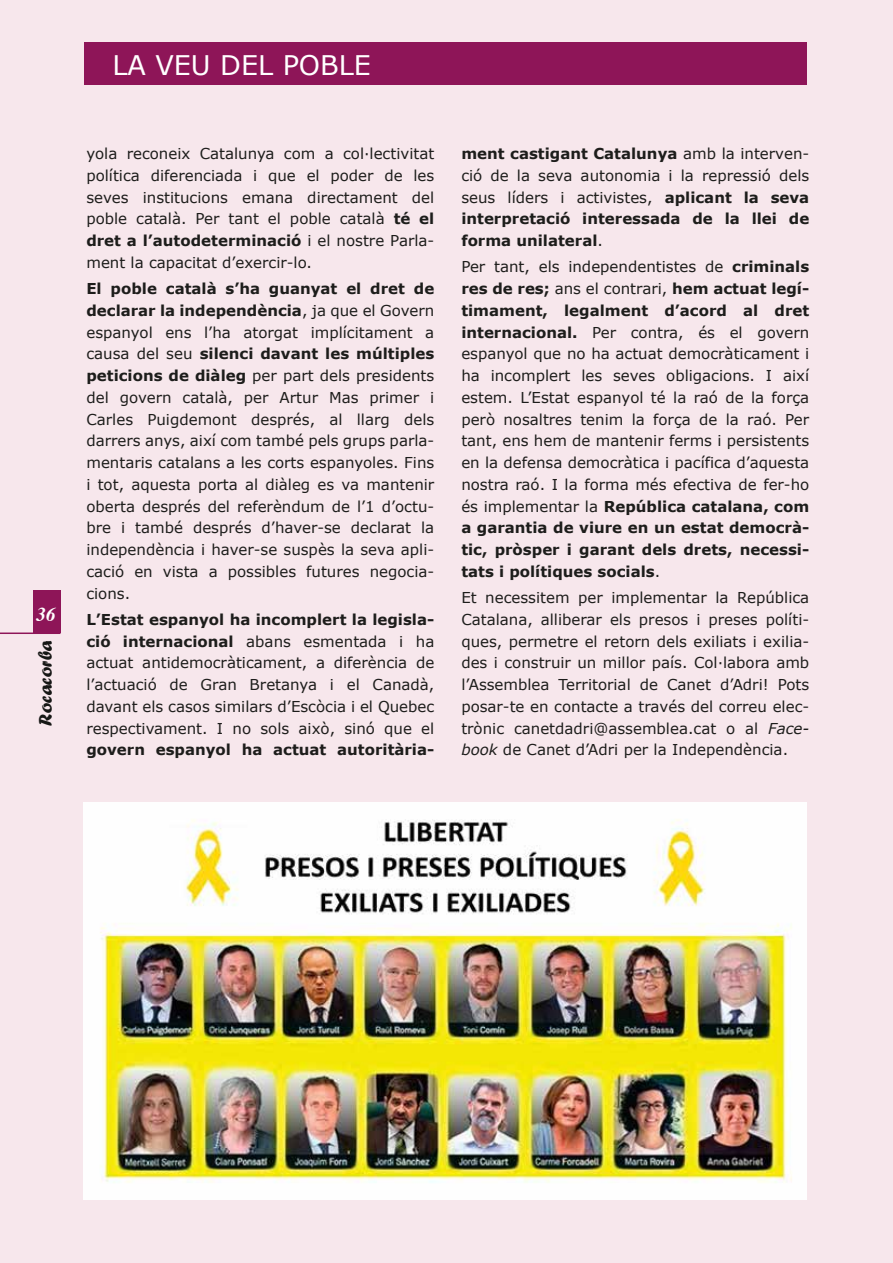
<style>
.page{position:relative;width:893px;height:1263px;background:#f7e7ec}
.page>*{position:absolute;margin:0;border:0;box-sizing:border-box;transform-origin:0 0}
.t1{font:27px "Verdana";color:#fff}
.t2{font:19.5px "Forte";color:#161715}
.t3{font:italic 700 19.5px "Times";color:#fff}
.t4{font:15px/21.8px "Verdana";color:#1d1d1b;text-align:justify}
.t5{font:700 15px/21.8px "Verdana";color:#1d1d1b;text-align:justify}
.s1{font-weight:700}
.s2{font-weight:400}
.s3{font-style:italic}
</style>
<div class="page">
<hr style="left:0;top:632px;width:60px;height:2px;background:#8e1558">
<div style="left:33px;top:591px;width:27px;height:42px;background:#8e1558"></div>
<img style="left:83px;top:803px;width:723px;height:397px">
<div style="left:84px;top:43px;width:723px;height:42px;background:#8e1558"></div>
<h2 class="t3" style="left:37px;top:596px;width:21px">36</h2>
<h2 class="t2" style="left:34px;top:725px;width:87px;rotate:-90deg">Rocacorba</h2>
<h1 class="t1" style="left:112px;top:48px;width:260px">LA VEU DEL POBLE</h1>
<p class="t4" style="left:86px;top:143px;width:349px">yola reconeix Catalunya com a col·lectivitat política diferenciada i que el poder de les seves institucions emana directament del poble català. Per tant el poble català <span class="s1">té el dret a l’autodeterminació</span> i el nostre Parla&shy;ment la capacitat d’exercir-lo.</p>
<p class="t4" style="left:86px;top:278px;width:349px"><span class="s1">El poble català s’ha guanyat el dret de declarar la independència</span>, ja que el Govern espanyol ens l’ha atorgat implícitament a causa del seu <span class="s1">silenci davant les múltiples peticions de diàleg</span> per part dels presidents del govern català, per Artur Mas primer i Carles Puigdemont després, al llarg dels darrers anys, així com també pels grups parla&shy;mentaris catalans a les corts espanyoles. Fins i tot, aquesta porta al diàleg es va mantenir oberta després del referèndum de l’1 d’octu&shy;bre i també després d’haver-se declarat la independència i haver-se suspès la seva apli&shy;cació en vista a possibles futures negocia&shy;cions.</p>
<p class="t4" style="left:86px;top:609px;width:349px"><span class="s1">L’Estat espanyol ha incomplert la legisla&shy;ció internacional</span> abans esmentada i ha actuat antidemocràticament, a diferència de l’actuació de Gran Bretanya i el Canadà, davant els casos similars d’Escòcia i el Quebec respectivament. I no sols això, sinó que el</p>
<p class="t5" style="left:86px;top:739px;width:349px">govern espanyol ha actuat autoritària-</p>
<p class="t5" style="left:461px;top:143px;width:349px">ment castigant Catalunya <span class="s2">amb la interven&shy;ció de la seva autonomia i la repressió dels seus líders i activistes,</span> aplicant la seva interpretació interessada de la llei de forma unilateral<span class="s2">.</span></p>
<p class="t4" style="left:461px;top:256px;width:349px">Per tant, els independentistes de <span class="s1">criminals res de res;</span> ans el contrari, <span class="s1">hem actuat legí&shy;timament, legalment d’acord al dret internacional.</span> Per contra, és el govern espanyol que no ha actuat democràticament i ha incomplert les seves obligacions. I així estem. L’Estat espanyol té la raó de la força però nosaltres tenim la força de la raó. Per tant, ens hem de mantenir ferms i persistents en la defensa democràtica i pacífica d’aquesta nostra raó. I la forma més efectiva de fer-ho és implementar la <span class="s1">República catalana, com a garantia de viure en un estat democrà&shy;tic, pròsper i garant dels drets, necessi&shy;tats i polítiques socials</span>.</p>
<p class="t4" style="left:461px;top:587px;width:349px">Et necessitem per implementar la República Catalana, alliberar els presos i preses políti&shy;ques, permetre el retorn dels exiliats i exilia&shy;des i construir un millor país. Col·labora amb l’Assemblea Territorial de Canet d’Adri! Pots posar-te en contacte a través del correu elec&shy;trònic canetdadri@assemblea.cat o al <span class="s3">Face&shy;book</span> de Canet d’Adri per la Independència.</p>
</div>
